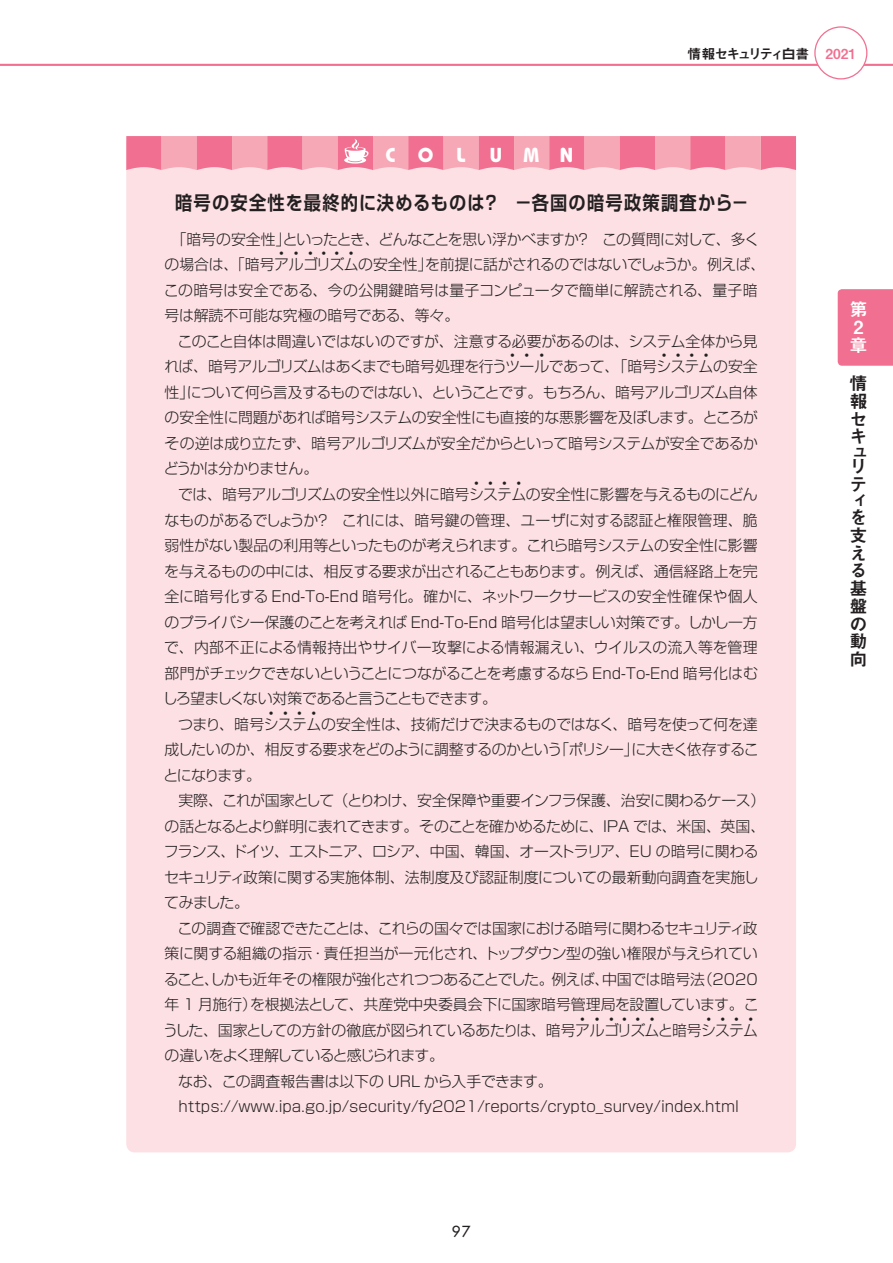
<style>
.page{position:relative;width:893px;height:1263px;background:#fff}
.page>*{position:absolute;margin:0;border:0;box-sizing:border-box;transform-origin:0 0}
.t1{font:700 20.25px "Bauhaus";letter-spacing:1.08em;color:#fff}
.t2{font:700 19.2px "Shin Go Pro De";letter-spacing:.075em;color:#231f20;scale:.9 1}
.t3{font:18px/17.9px "Midashi Go Pro MB31";color:#231f20;text-align:justify}
.t4{font:18px/18px "Midashi Go Pro MB31";color:#fff}
.t5{font:300 14.85px/25.5px "Shin Go Pro";letter-spacing:-.025em;color:#231f20;text-align:justify}
.t6{font:300 14.85px/25.5px "Shin Go Pro";color:#231f20}
.t7{font:300 14.85px/25.5px "Shin Go Pro";letter-spacing:-.055em;color:#231f20}
.t8{font:500 14.85px "Futura Std";color:#231f20}
.t9{font:13.8px "Midashi Go Pro MB31";letter-spacing:-.1em;color:#231f20}
.t10{font:7.5px "Kenten Generic";letter-spacing:.895em;color:#231f20}
.s1{color:#f17091}
</style>
<div class="page">
<div style="left:838px;top:289px;width:55px;height:77px;background:#f17091"></div>
<hr style="left:0;top:64px;width:893px;height:2px;background:#f17091">
<div style="left:815px;top:27px;width:52px;height:52px;background:#fff;border-radius:50%"></div>
<div style="left:814px;top:26px;width:53px;height:54px;border:1px solid #f17091;border-radius:50%"></div>
<div style="left:127px;top:137px;width:668px;height:1014px;background:#fce0e4;border-radius:7px"></div>
<svg style="left:126px;top:136px;width:670px;height:34px;background:#f491a7"></svg>
<h1 class="t1" style="left:385px;top:142px;width:190px">COL UMN</h1>
<p class="t9" style="left:688px;top:43px;width:170px">情報セキュリティ白書 <span class="s1">2021</span></p>
<p class="t2" style="left:175px;top:187px;width:639px">暗号の安全性を最終的に決めるものは？　－各国の暗号政策調査から－</p>
<p class="t5" style="left:165px;top:225px;width:602px;text-align:center">「暗号の安全性」といったとき、どんなことを思い浮かべますか？　この質問に対して、多くの場合は、「暗号アルゴリズムの安全性」を前提に話がされるのではないでしょうか。例えば、</p>
<p class="t10" style="left:278px;top:249px;width:78px">444444</p>
<p class="t6" style="left:164px;top:276px;width:595px">この暗号は安全である、今の公開鍵暗号は量子コンピュータで簡単に解読される、量子暗号は解読不可能な究極の暗号である、等々。</p>
<p class="t5" style="left:164px;top:327px;width:595px;text-align:right">このこと自体は間違いではないのですが、注意する必要があるのは、システム全体から見れば、暗号アルゴリズムはあくまでも暗号処理を行うツールであって、「暗号システムの安全</p>
<p class="t10" style="left:509px;top:351px;width:38px">444</p>
<p class="t10" style="left:660px;top:351px;width:51px">4444</p>
<p class="t5" style="left:164px;top:378px;width:596px">性」について何ら言及するものではない、ということです。もちろん、暗号アルゴリズム自体の安全性に問題があれば暗号システムの安全性にも直接的な悪影響を及ぼします。ところがその逆は成り立たず、暗号アルゴリズムが安全だからといって暗号システムが安全であるかどうかは分かりません。</p>
<p class="t5" style="left:178px;top:480px;width:581px">では、暗号アルゴリズムの安全性以外に暗号システムの安全性に影響を与えるものにどん</p>
<p class="t10" style="left:473px;top:479px;width:51px">4444</p>
<p class="t5" style="left:163px;top:505px;width:596px">なものがあるでしょうか？　これには、暗号鍵の管理、ユーザに対する認証と権限管理、脆弱性がない製品の利用等といったものが考えられます。これら暗号システムの安全性に影響を与えるものの中には、相反する要求が出されることもあります。例えば、通信経路上を完全に暗号化する End-To-End 暗号化。確かに、ネットワークサービスの安全性確保や個人のプライバシー保護のことを考えれば End-To-End 暗号化は望ましい対策です。しかし一方で、内部不正による情報持出やサイバー攻撃による情報漏えい、ウイルスの流入等を管理部門がチェックできないということにつながることを考慮するなら End-To-End 暗号化はむしろ望ましくない対策であると言うこともできます。</p>
<p class="t5" style="left:178px;top:709px;width:581px">つまり、暗号システムの安全性は、技術だけで決まるものではなく、暗号を使って何を達</p>
<p class="t10" style="left:268px;top:709px;width:51px">4444</p>
<p class="t7" style="left:164px;top:735px;width:596px">成したいのか、相反する要求をどのように調整するのかという「ポリシー」に大きく依存することになります。</p>
<p class="t5" style="left:164px;top:786px;width:603px;text-align:left;text-indent:15px">実際、これが国家として（とりわけ、安全保障や重要インフラ保護、治安に関わるケース）の話となるとより鮮明に表れてきます。そのことを確かめるために、IPA では、米国、英国、フランス、ドイツ、エストニア、ロシア、中国、韓国、オーストラリア、EU の暗号に関わるセキュリティ政策に関する実施体制、法制度及び認証制度についての最新動向調査を実施してみました。</p>
<p class="t5" style="left:163px;top:913px;width:597px;text-indent:14px">この調査で確認できたことは、これらの国々では国家における暗号に関わるセキュリティ政策に関する組織の指示・責任担当が一元化され、トップダウン型の強い権限が与えられていること、しかも近年その権限が強化されつつあることでした。例えば、中国では暗号法（2020年 1 月施行）を根拠法として、共産党中央委員会下に国家暗号管理局を設置しています。こうした、国家としての方針の徹底が図られているあたりは、暗号アルゴリズムと暗号システム</p>
<p class="t10" style="left:579px;top:1015px;width:78px">444444</p>
<p class="t10" style="left:705px;top:1015px;width:51px">4444</p>
<p class="t6" style="left:178px;top:1041px;width:562px;text-indent:-14px">の違いをよく理解していると感じられます。<br>なお、この調査報告書は以下の URL から入手できます。https://www.ipa.go.jp/security/fy2021/reports/crypto_survey/index.html</p>
<p class="t8" style="left:452px;top:1222px;width:20px">97</p>
<p class="t4" style="left:849px;top:298px;width:18px">第<br>2章</p>
<p class="t3" style="left:849px;top:372px;width:19px">情報セキ</p>
<p class="t3" style="left:849px;top:442px;width:18px;line-height:14.7px">ュリ</p>
<p class="t3" style="left:849px;top:474px;width:17px;line-height:16.4px">ティを</p>
<p class="t3" style="left:849px;top:524px;width:19px;text-align:left">支える基盤の動向</p>
</div>
